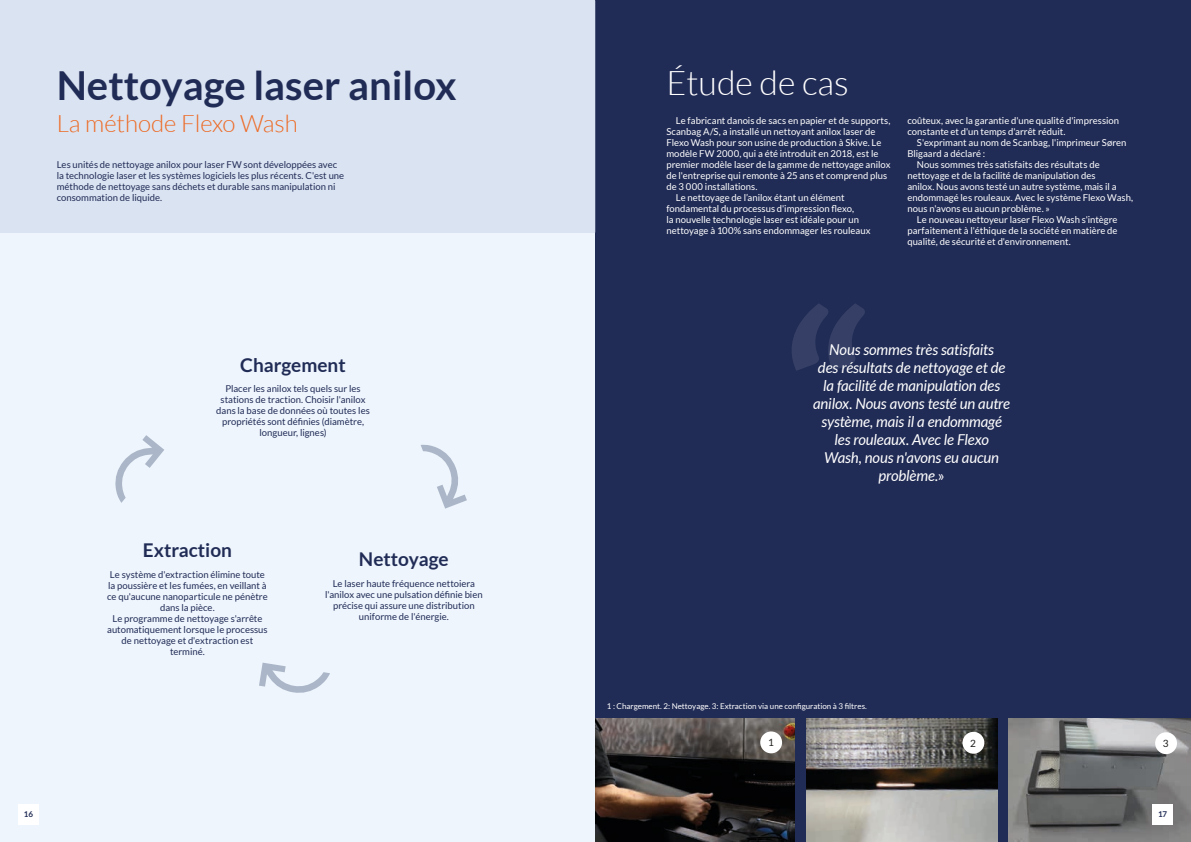
<style>
.page{position:relative;width:1191px;height:842px;background:#fff}
.page>*{position:absolute;margin:0;border:0;box-sizing:border-box;transform-origin:0 0}
.t1{font:700 40px "Lato";color:#212c56}
.t2{font:300 34px "Lato";color:#fff}
.t3{font:300 24px "Lato";color:#ed6a24}
.t4{font:700 19px "Lato";color:#212c56}
.t5{font:italic 15px/18px "Lato";letter-spacing:-.01em;color:#fff;text-align:center}
.t6{font:10px "Lato";color:#1d1d1b}
.t7{font:9.5px/11px "Lato";color:#fff}
.t8{font:9.5px/11px "Lato";color:#212c56;text-align:center}
.t9{font:8px "Lato";color:#fff}
.t10{font:700 8px "Lato";color:#212c56}
.s1{font-style:normal}
</style>
<div class="page">
<div style="left:0;top:0;width:595px;height:842px;background:#eef5fd"></div>
<div style="left:0;top:0;width:595px;height:232px;background:#dae3f2"></div>
<svg style="left:259px;top:663px;width:71px;height:30px"></svg>
<svg style="left:115px;top:435px;width:49px;height:68px"></svg>
<svg style="left:420px;top:445px;width:47px;height:64px"></svg>
<div style="left:595px;top:0;width:596px;height:842px;background:#212c56"></div>
<svg style="left:792px;top:304px;width:73px;height:67px"></svg>
<img style="left:595px;top:719px;width:200px;height:123px">
<img style="left:806px;top:719px;width:191px;height:123px">
<img style="left:1008px;top:719px;width:183px;height:123px">
<div style="left:760px;top:731px;width:22px;height:22px;background:#fff;border-radius:11px"></div>
<div style="left:962px;top:732px;width:22px;height:22px;background:#fff;border-radius:11px"></div>
<div style="left:1155px;top:732px;width:22px;height:22px;background:#fff;border-radius:11px"></div>
<div style="left:18px;top:805px;width:21px;height:19px;background:#fff"></div>
<div style="left:1152px;top:805px;width:21px;height:19px;background:#fff"></div>
<h1 class="t1" style="left:57px;top:63px;width:401px">Nettoyage laser anilox</h1>
<h3 class="t3" style="left:57px;top:110px;width:243px">La méthode Flexo Wash</h3>
<p class="t8" style="left:57px;top:159px;width:289px;text-align:left">Les unités de nettoyage anilox pour laser FW sont développées avec la technologie laser et les systèmes logiciels les plus récents. C'est une méthode de nettoyage sans déchets et durable sans manipulation ni consommation de liquide.</p>
<h3 class="t4" style="left:240px;top:354px;width:107px">Chargement</h3>
<p class="t8" style="left:216px;top:383px;width:155px">Placer les anilox tels quels sur les stations de traction. Choisir l'anilox dans la base de données où toutes les propriétés sont définies (diamètre, longueur, lignes)</p>
<h3 class="t4" style="left:143px;top:539px;width:91px">Extraction</h3>
<p class="t8" style="left:107px;top:569px;width:162px">Le système d'extraction élimine toute la poussière et les fumées, en veillant à ce qu'aucune nanoparticule ne pénètre dans la pièce.<br>Le programme de nettoyage s'arrête automatiquement lorsque le processus de nettoyage et d'extraction est terminé.</p>
<h3 class="t4" style="left:359px;top:548px;width:91px">Nettoyage</h3>
<p class="t8" style="left:325px;top:578px;width:159px">Le laser haute fréquence nettoiera l'anilox avec une pulsation définie bien précise qui assure une distribution uniforme de l'énergie.</p>
<h2 class="t2" style="left:666px;top:65px;width:184px">Étude de cas</h2>
<p class="t7" style="left:676px;top:115px;width:216px">Le fabricant danois de sacs en papier et de supports,</p>
<p class="t7" style="left:666px;top:126px;width:211px">Scanbag A/S, a installé un nettoyant anilox laser de</p>
<p class="t7" style="left:666px;top:137px;width:217px">Flexo Wash pour son usine de production à Skive. Le</p>
<p class="t7" style="left:666px;top:148px;width:214px">modèle FW 2000, qui a été introduit en 2018, est le</p>
<p class="t7" style="left:666px;top:159px;width:225px">premier modèle laser de la gamme de nettoyage anilox</p>
<p class="t7" style="left:666px;top:170px;width:222px">de l'entreprise qui remonte à 25 ans et comprend plus</p>
<p class="t7" style="left:666px;top:181px;width:93px">de 3 000 installations.</p>
<p class="t7" style="left:676px;top:192px;width:170px">Le nettoyage de l’anilox étant un élément</p>
<p class="t7" style="left:666px;top:203px;width:189px">fondamental du processus d'impression flexo,</p>
<p class="t7" style="left:666px;top:214px;width:194px">la nouvelle technologie laser est idéale pour un</p>
<p class="t7" style="left:666px;top:225px;width:206px">nettoyage à 100% sans endommager les rouleaux</p>
<p class="t7" style="left:907px;top:115px;width:213px">coûteux, avec la garantie d'une qualité d'impression constante et d'un temps d'arrêt réduit.</p>
<p class="t7" style="left:917px;top:137px;width:211px">S'exprimant au nom de Scanbag, l'imprimeur Søren</p>
<p class="t7" style="left:907px;top:148px;width:79px">Bligaard a déclaré :</p>
<p class="t7" style="left:917px;top:159px;width:184px">Nous sommes très satisfaits des résultats de</p>
<p class="t7" style="left:907px;top:170px;width:190px">nettoyage et de la facilité de manipulation des</p>
<p class="t7" style="left:907px;top:181px;width:211px">anilox. Nous avons testé un autre système, mais il a</p>
<p class="t7" style="left:907px;top:192px;width:227px">endommagé les rouleaux. Avec le système Flexo Wash,</p>
<p class="t7" style="left:907px;top:203px;width:144px">nous n'avons eu aucun problème. »</p>
<p class="t7" style="left:917px;top:214px;width:202px">Le nouveau nettoyeur laser Flexo Wash s'intègre</p>
<p class="t7" style="left:907px;top:225px;width:212px">parfaitement à l'éthique de la société en matière de</p>
<p class="t7" style="left:907px;top:236px;width:165px">qualité, de sécurité et d'environnement.</p>
<h3 class="t5" style="left:813px;top:341px;width:198px">Nous sommes très satisfaits<br>des résultats de nettoyage et de la facilité de manipulation des anilox. Nous avons testé un autre système, mais il a endommagé les rouleaux. Avec le Flexo<br>Wash, nous n'avons eu aucun problème.<span class="s1">»</span></h3>
<p class="t9" style="left:607px;top:702px;width:261px">1 : Chargement. 2: Nettoyage. 3: Extraction via une configuration à 3 filtres.</p>
<p class="t6" style="left:768px;top:737px;width:7px">1</p>
<p class="t6" style="left:970px;top:737px;width:7px">2</p>
<p class="t6" style="left:1162px;top:738px;width:7px">3</p>
<p class="t10" style="left:24px;top:809px;width:11px">20</p>
<p class="t10" style="left:24px;top:810px;width:11px">16</p>
<p class="t10" style="left:1158px;top:809px;width:11px">2117</p>
</div>
